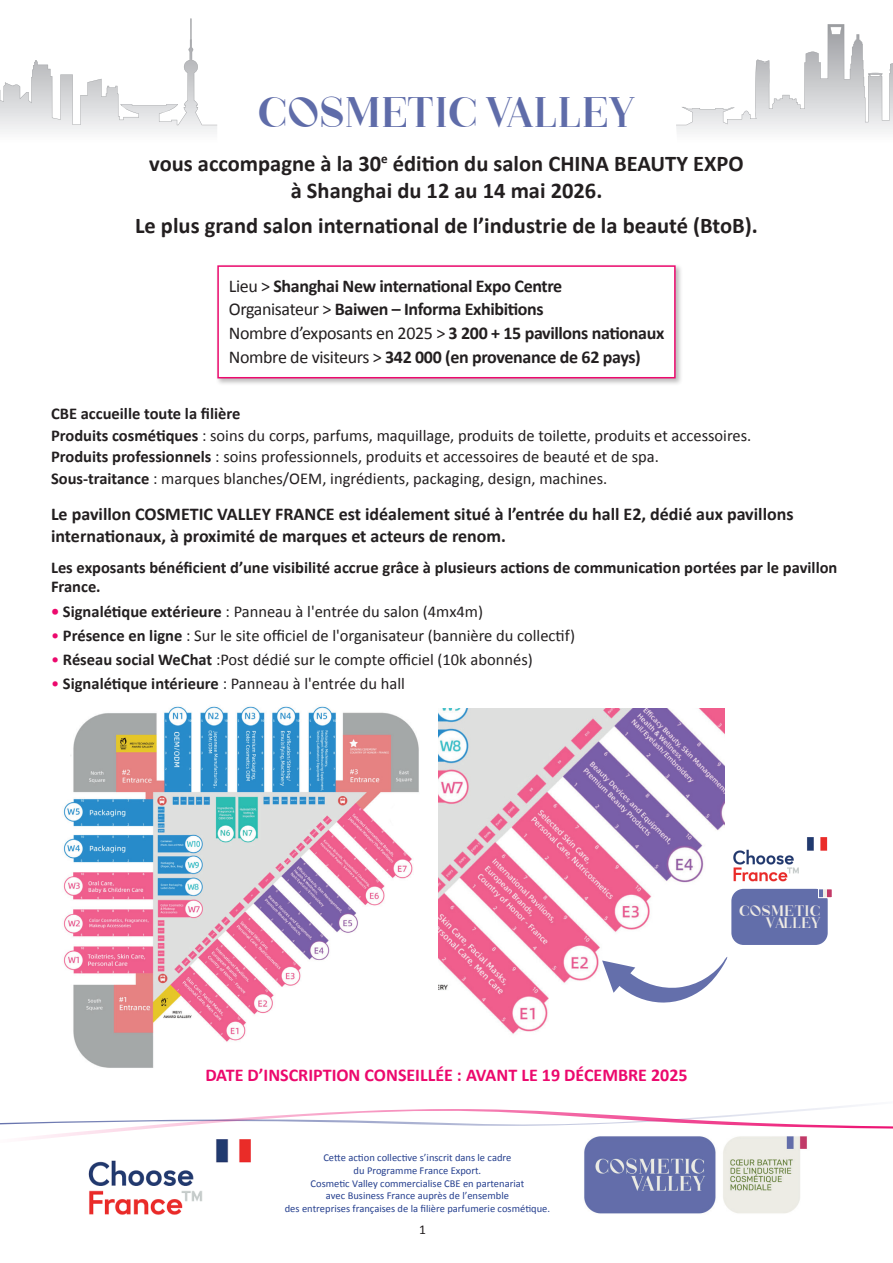
<style>
.page{position:relative;width:893px;height:1263px;background:#fff}
.page>*{position:absolute;margin:0;border:0;box-sizing:border-box;transform-origin:0 0}
.t1{font:43.5px "Love";letter-spacing:-.02em;color:#5f6ca9}
.t2{font:700 22.5px/27px "Calibri";color:#231f20;text-align:center}
.t3{font:700 18px/23.7px "Calibri";letter-spacing:-.01em;color:#231f20}
.t4{font:700 18px "Calibri";color:#ec096d}
.t5{font:16.5px/21.9px "Calibri";color:#231f20}
.t6{font:700 16.5px/19.8px "Calibri";color:#231f20}
.t7{font:15.45px/12.5px "Love";color:#efebe4;text-align:right}
.t8{font:13.5px "Calibri";color:#231f20}
.t9{font:10.5px/12.6px "Calibri";color:#253f8e;text-align:center}
.s1{font-weight:400}
.s2{font-weight:700}
.s3{font-weight:700;color:#ec096d}
.s4{color:#ec096d}
</style>
<div class="page">
<img style="left:584px;top:1143px;width:223px;height:71px">
<img style="left:89px;top:1143px;width:162px;height:72px">
<img style="left:733px;top:838px;width:94px;height:44px">
<div style="left:731px;top:889px;width:97px;height:56px;background:#626eaa;border-radius:12px"></div>
<svg style="left:823px;top:891px;width:4px;height:5px"></svg>
<div style="left:827px;top:889px;width:5px;height:9px;background:#c33967"></div>
<div style="left:818px;top:889px;width:14px;height:9px;border:1px solid #fff"></div>
<svg style="left:0;top:1104px;width:893px;height:39px"></svg>
<div style="left:216px;top:264px;width:467px;height:122px;background:#231f20;opacity:.3"></div>
<div style="left:217px;top:265px;width:459px;height:113px;background:#fff;border:2px solid #ec096d"></div>
<svg style="left:0;top:18px;width:217px;height:107px"></svg>
<svg style="left:676px;top:24px;width:217px;height:101px"></svg>
<img style="left:63px;top:706px;width:356px;height:362px">
<img style="left:439px;top:708px;width:286px;height:326px">
<svg style="left:602px;top:956px;width:125px;height:47px"></svg>
<h1 class="t1" style="left:258px;top:96px;width:379px">COSMETIC VALLEY</h1>
<h2 class="t2" style="left:149px;top:149px;width:596px">vous accompagne à la 30<sup>e</sup> édition du salon CHINA BEAUTY EXPO à Shanghai du 12 au 14 mai 2026.</h2>
<h2 class="t2" style="left:135px;top:211px;width:624px">Le plus grand salon international de l’industrie de la beauté (BtoB).</h2>
<p class="t3" style="left:229px;top:273px;width:437px"><span class="s1">Lieu &gt;</span> Shanghai New international Expo Centre<br><span class="s1">Organisateur &gt;</span> Baiwen – Informa Exhibitions<br><span class="s1">Nombre d’exposants en 2025 &gt;</span> 3 200 + 15 pavillons nationaux <span class="s1">Nombre de visiteurs &gt;</span> 342 000 (en provenance de 62 pays)</p>
<p class="t5" style="left:51px;top:401px;width:702px"><span class="s2">CBE accueille toute la filière<br>Produits cosmétiques</span> : soins du corps, parfums, maquillage, produits de toilette, produits et accessoires.<br><span class="s2">Produits professionnels</span> : soins professionnels, produits et accessoires de beauté et de spa.<br><span class="s2">Sous-traitance</span> : marques blanches/OEM, ingrédients, packaging, design, machines.</p>
<p class="t3" style="left:51px;top:503px;width:744px;line-height:21.6px">Le pavillon COSMETIC VALLEY FRANCE est idéalement situé à l’entrée du hall E2, dédié aux pavillons internationaux, à proximité de marques et acteurs de renom.</p>
<p class="t6" style="left:51px;top:556px;width:788px">Les exposants bénéficient d’une visibilité accrue grâce à plusieurs actions de communication portées par le pavillon<br>France.</p>
<p class="t5" style="left:51px;top:599px;width:433px"><span class="s3">•</span> <span class="s2">Signalétique extérieure</span> : Panneau à l'entrée du salon (4mx4m)</p>
<p class="t5" style="left:51px;top:623px;width:525px"><span class="s4">•</span> <span class="s2">Présence en ligne</span> : Sur le site officiel de l'organisateur (bannière du collectif)</p>
<p class="t5" style="left:51px;top:647px;width:483px"><span class="s4">•</span> <span class="s2">Réseau social WeChat</span> :Post dédié sur le compte officiel (10k abonnés)</p>
<p class="t5" style="left:51px;top:671px;width:355px"><span class="s4">•</span> <span class="s2">Signalétique intérieure</span> : Panneau à l'entrée du hall</p>
<p class="t7" style="left:739px;top:905px;width:83px">COSMETIC<br>VALLEY</p>
<p class="t4" style="left:205px;top:1063px;width:484px">DATE D’INSCRIPTION CONSEILLÉE : AVANT LE 19 DÉCEMBRE 2025</p>
<p class="t9" style="left:285px;top:1151px;width:267px">Cette action collective s’inscrit dans le cadre<br>du Programme France Export.<br>Cosmetic Valley commercialise CBE en partenariat<br>avec Business France auprès de l’ensemble<br>des entreprises françaises de la filière parfumerie cosmétique.</p>
<p class="t8" style="left:419px;top:1221px;width:8px">1</p>
</div>
